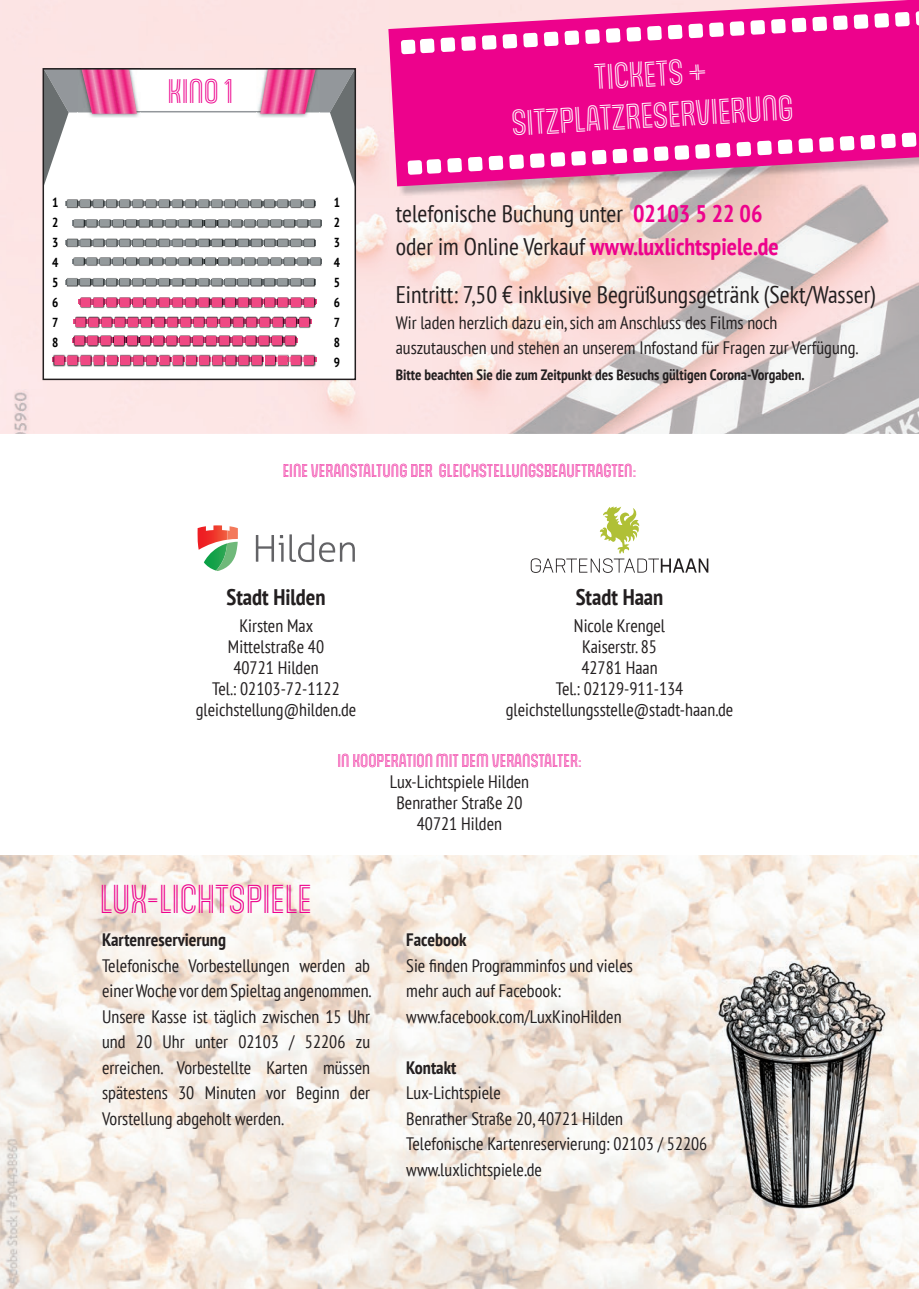
<style>
.page{position:relative;width:919px;height:1289px;background:#fff}
.page>*{position:absolute;margin:0;border:0;box-sizing:border-box;transform-origin:0 0}
.t1{font:39px "Gala Biline";color:#ed028c}
.t2{font:34.5px/41.4px "Gala Biline";color:#fff;text-align:center}
.t3{font:33px "Gala Biline";color:#ed028c}
.t4{font:condensed 24px/33px "PT Sans";color:#231f20}
.t5{font:700 condensed 22.5px "PT Sans";color:#231f20}
.t6{font:condensed 18px/25.5px "PT Sans";color:#231f20}
.t7{font:18px "Gala Biline";color:#ed028c}
.t8{font:700 condensed 18px "PT Sans";color:#231f20}
.t9{font:700 condensed 15px "PT Sans";color:#231f20}
.t10{font:700 condensed 13.05px/20px "PT Sans";color:#000}
.s1{font-weight:700;color:#ed028c}
</style>
<div class="page">
<img style="left:0;top:0;width:918px;height:434px">
<img style="left:389px;top:186px;width:529px;height:11px">
<svg style="left:388px;top:0;width:530px;height:186px;background:#ec2898"></svg>
<svg style="left:407px;top:159px;width:34px;height:16px"></svg>
<svg style="left:447px;top:158px;width:15px;height:15px"></svg>
<svg style="left:468px;top:157px;width:14px;height:14px"></svg>
<svg style="left:488px;top:155px;width:15px;height:15px"></svg>
<svg style="left:509px;top:154px;width:15px;height:15px"></svg>
<svg style="left:530px;top:153px;width:14px;height:15px"></svg>
<svg style="left:550px;top:152px;width:15px;height:15px"></svg>
<svg style="left:571px;top:151px;width:15px;height:15px"></svg>
<svg style="left:592px;top:150px;width:14px;height:14px"></svg>
<svg style="left:612px;top:149px;width:15px;height:14px"></svg>
<svg style="left:633px;top:146px;width:35px;height:16px"></svg>
<svg style="left:674px;top:145px;width:15px;height:15px"></svg>
<svg style="left:695px;top:144px;width:14px;height:15px"></svg>
<svg style="left:715px;top:143px;width:15px;height:15px"></svg>
<svg style="left:736px;top:142px;width:15px;height:14px"></svg>
<svg style="left:757px;top:140px;width:14px;height:15px"></svg>
<svg style="left:777px;top:139px;width:15px;height:15px"></svg>
<svg style="left:798px;top:138px;width:15px;height:15px"></svg>
<svg style="left:819px;top:137px;width:14px;height:15px"></svg>
<svg style="left:839px;top:136px;width:15px;height:15px"></svg>
<svg style="left:860px;top:135px;width:15px;height:14px"></svg>
<svg style="left:881px;top:134px;width:14px;height:14px"></svg>
<svg style="left:901px;top:132px;width:15px;height:15px"></svg>
<svg style="left:401px;top:38px;width:33px;height:16px"></svg>
<svg style="left:440px;top:37px;width:15px;height:15px"></svg>
<svg style="left:461px;top:36px;width:15px;height:15px"></svg>
<svg style="left:482px;top:35px;width:14px;height:15px"></svg>
<svg style="left:502px;top:34px;width:15px;height:15px"></svg>
<svg style="left:523px;top:32px;width:35px;height:15px"></svg>
<svg style="left:564px;top:30px;width:15px;height:15px"></svg>
<svg style="left:585px;top:29px;width:14px;height:15px"></svg>
<svg style="left:605px;top:28px;width:15px;height:15px"></svg>
<svg style="left:626px;top:27px;width:15px;height:15px"></svg>
<svg style="left:647px;top:26px;width:14px;height:15px"></svg>
<svg style="left:667px;top:25px;width:15px;height:14px"></svg>
<svg style="left:688px;top:23px;width:15px;height:15px"></svg>
<svg style="left:709px;top:22px;width:14px;height:15px"></svg>
<svg style="left:729px;top:21px;width:15px;height:15px"></svg>
<svg style="left:750px;top:20px;width:15px;height:15px"></svg>
<svg style="left:771px;top:19px;width:14px;height:15px"></svg>
<svg style="left:791px;top:18px;width:15px;height:14px"></svg>
<svg style="left:812px;top:17px;width:15px;height:14px"></svg>
<svg style="left:833px;top:15px;width:14px;height:15px"></svg>
<svg style="left:853px;top:14px;width:15px;height:15px"></svg>
<svg style="left:874px;top:12px;width:35px;height:16px"></svg>
<svg style="left:915px;top:11px;width:3px;height:15px"></svg>
<div style="left:43px;top:69px;width:312px;height:310px;background:#fff"></div>
<div style="left:65px;top:201px;width:250px;height:5px;background:#606669"></div>
<svg style="left:67px;top:199px;width:248px;height:10px"></svg>
<div style="left:304px;top:200px;width:10px;height:7px;background:#949a9c"></div>
<hr style="left:72px;top:221px;width:249px;height:4px;background:#81888c">
<svg style="left:73px;top:219px;width:248px;height:9px;background:#8d9293"></svg>
<div style="left:310px;top:220px;width:10px;height:7px;background:#949a9c"></div>
<div style="left:65px;top:240px;width:250px;height:5px;background:#606669"></div>
<svg style="left:67px;top:238px;width:248px;height:10px;background:#9a9ea0"></svg>
<div style="left:304px;top:239px;width:10px;height:7px;background:#949a9c"></div>
<hr style="left:72px;top:259px;width:249px;height:4px;background:#81888c">
<svg style="left:73px;top:257px;width:248px;height:9px;background:#919597"></svg>
<div style="left:310px;top:258px;width:10px;height:7px;background:#949a9c"></div>
<svg style="left:67px;top:278px;width:248px;height:9px;background:#8e9394"></svg>
<div style="left:304px;top:278px;width:10px;height:8px;background:#949a9c"></div>
<div style="left:79px;top:299px;width:238px;height:5px;background:#972c58"></div>
<svg style="left:80px;top:297px;width:235px;height:11px;background:#d45b86"></svg>
<div style="left:304px;top:297px;width:10px;height:10px;background:#ef4883"></div>
<div style="left:74px;top:319px;width:238px;height:5px;background:#8b2650"></div>
<svg style="left:75px;top:316px;width:235px;height:12px;background:#d0648b"></svg>
<div style="left:299px;top:317px;width:10px;height:10px;background:#ef4883"></div>
<svg style="left:72px;top:338px;width:226px;height:4px"></svg>
<svg style="left:74px;top:335px;width:223px;height:12px;background:#cd5f87"></svg>
<div style="left:285px;top:336px;width:10px;height:9px;background:#ef4883"></div>
<svg style="left:53px;top:354px;width:263px;height:13px;background:#d57295"></svg>
<div style="left:304px;top:355px;width:10px;height:10px;background:#ef4883"></div>
<svg style="left:46px;top:71px;width:307px;height:110px"></svg>
<div style="left:43px;top:68px;width:313px;height:312px;border:2px solid #231f20"></div>
<svg style="left:256px;top:534px;width:99px;height:28px"></svg>
<svg style="left:197px;top:525px;width:41px;height:46px"></svg>
<svg style="left:530px;top:506px;width:178px;height:67px"></svg>
<img style="left:0;top:855px;width:918px;height:433px">
<img style="left:710px;top:961px;width:183px;height:253px">
<h3 class="t3" style="left:167px;top:70px;width:67px">KINO 1</h3>
<p class="t10" style="left:52px;top:192px;width:8px">1</p>
<p class="t10" style="left:334px;top:192px;width:8px">1</p>
<p class="t10" style="left:52px;top:212px;width:8px">2</p>
<p class="t10" style="left:334px;top:212px;width:8px">2</p>
<p class="t10" style="left:52px;top:232px;width:8px">3</p>
<p class="t10" style="left:334px;top:232px;width:8px">3</p>
<p class="t10" style="left:52px;top:252px;width:8px">4</p>
<p class="t10" style="left:334px;top:252px;width:8px">4</p>
<p class="t10" style="left:52px;top:272px;width:8px">5</p>
<p class="t10" style="left:334px;top:272px;width:8px">5</p>
<p class="t10" style="left:52px;top:292px;width:8px">6</p>
<p class="t10" style="left:334px;top:292px;width:8px">6</p>
<p class="t10" style="left:52px;top:312px;width:8px">7</p>
<p class="t10" style="left:334px;top:312px;width:8px">7</p>
<p class="t10" style="left:52px;top:332px;width:8px">8</p>
<p class="t10" style="left:334px;top:332px;width:8px">8<br>9</p>
<h2 class="t2" style="left:508px;top:60px;width:283px;rotate:-3deg">TICKETS +<br>SITZPLATZRESERVIERUNG</h2>
<h3 class="t4" style="left:395px;top:196px;width:384px">telefonische Buchung unter <span class="s1">02103 5 22 06 </span>oder im Online Verkauf <span class="s1">www.luxlichtspiele.de</span></h3>
<h3 class="t4" style="left:395px;top:277px;width:482px">Eintritt: 7,50 € inklusive Begrüßungsgetränk (Sekt/Wasser)</h3>
<p class="t6" style="left:395px;top:309px;width:464px">Wir laden herzlich dazu ein, sich am Anschluss des Films noch auszutauschen und stehen an unserem Infostand für Fragen zur Verfügung.</p>
<p class="t9" style="left:395px;top:364px;width:410px">Bitte beachten Sie die zum Zeitpunkt des Besuchs gültigen Corona-Vorgaben.</p>
<p class="t7" style="left:283px;top:458px;width:355px">EINE VERANSTALTUNG DER GLEICHSTELLUNGSBEAUFTRAGTEN:</p>
<p class="t5" style="left:226px;top:582px;width:101px">Stadt Hilden</p>
<p class="t6" style="left:196px;top:615px;width:162px;line-height:21px;text-align:center">Kirsten Max<br>Mittelstraße 40<br>40721 Hilden<br>Tel.: 02103-72-1122 gleichstellung@hilden.de</p>
<p class="t5" style="left:575px;top:582px;width:89px">Stadt Haan</p>
<p class="t6" style="left:505px;top:615px;width:229px;line-height:21px;text-align:center">Nicole Krengel<br>Kaiserstr. 85<br>42781 Haan<br>Tel.: 02129-911-134 gleichstellungsstelle@stadt-haan.de</p>
<h1 class="t1" style="left:100px;top:873px;width:213px">LUX-LICHTSPIELE</h1>
<p class="t7" style="left:337px;top:748px;width:245px">IN KOOPERATION MIT DEM VERANSTALTER:</p>
<p class="t6" style="left:390px;top:770px;width:141px;line-height:21px;text-align:center">Lux-Lichtspiele Hilden<br>Benrather Straße 20<br>40721 Hilden</p>
<p class="t8" style="left:102px;top:927px;width:125px">Kartenreservierung</p>
<p class="t6" style="left:102px;top:952px;width:271px;text-align:justify">Telefonische Vorbestellungen werden ab einer Woche vor dem Spieltag angenommen.<br>Unsere Kasse ist täglich zwischen 15 Uhr und 20 Uhr unter 02103 / 52206 zu erreichen. Vorbestellte Karten müssen spätestens 30 Minuten vor Beginn der Vorstellung abgeholt werden.</p>
<p class="t8" style="left:406px;top:927px;width:62px">Facebook</p>
<p class="t6" style="left:406px;top:952px;width:228px">Sie finden Programminfos und vieles mehr auch auf Facebook: www.facebook.com/LuxKinoHilden</p>
<p class="t8" style="left:406px;top:1055px;width:52px">Kontakt</p>
<p class="t6" style="left:406px;top:1079px;width:302px">Lux-Lichtspiele<br>Benrather Straße 20, 40721 Hilden<br>Telefonische Kartenreservierung: 02103 / 52206 www.luxlichtspiele.de</p>
</div>
